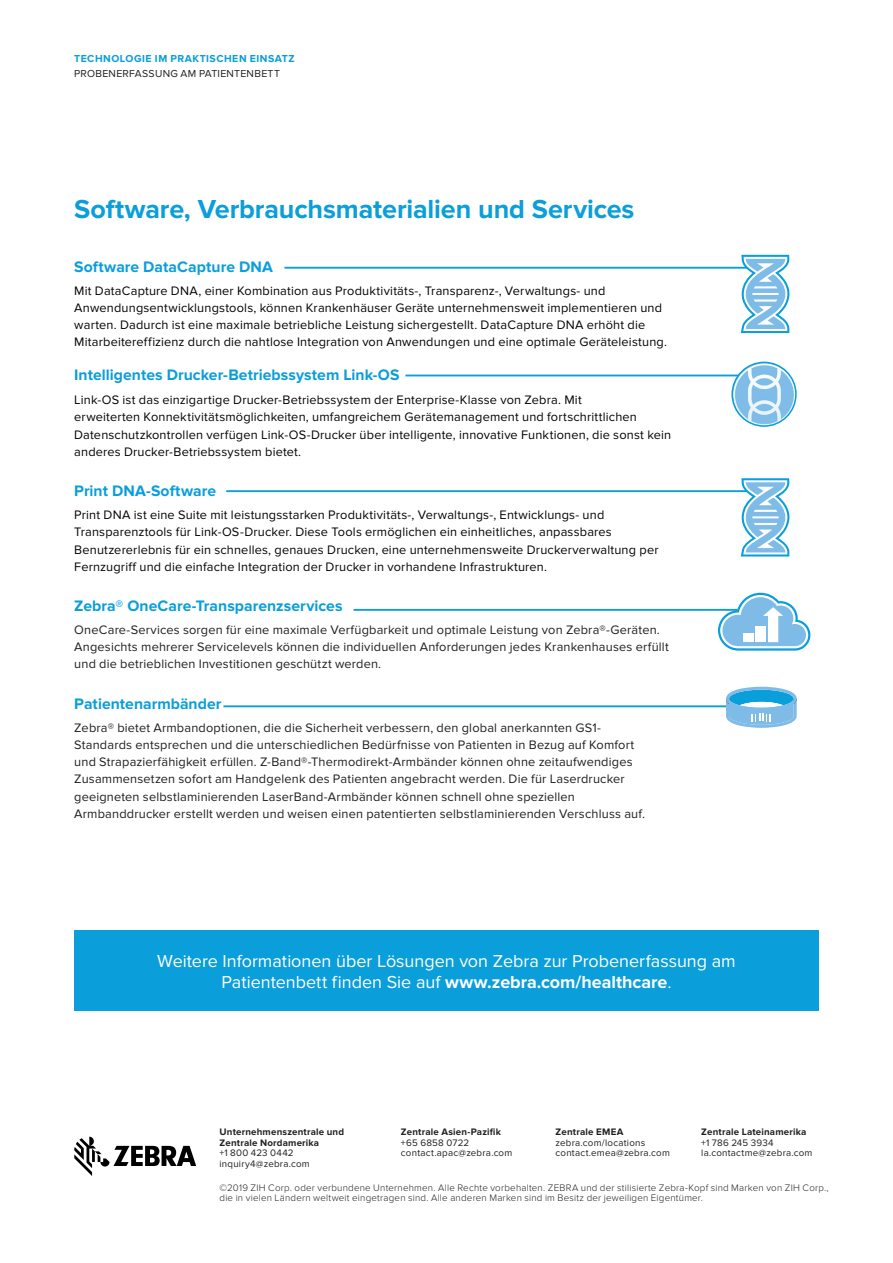
<style>
.page{position:relative;width:893px;height:1263px;background:#fff}
.page>*{position:absolute;margin:0;border:0;box-sizing:border-box;transform-origin:0 0}
.Heading{font:700 27px "Proxima Nova";letter-spacing:-.005em;color:#0a9edb}
.CTA-Call_To_Action{font:18px/21px "Proxima Nova";color:#fff;text-align:center}
.Heading-2{font:700 15.75px "Proxima Nova";letter-spacing:.005em;color:#0a9edb}
.Body_before_Bullets{font:700 15.75px "Proxima Nova";color:#0a9edb}
.Body{font:12.75px/17.2px "Proxima Nova";letter-spacing:.015em;color:#040503}
.Body-2{font:12.75px/17.2px "Proxima Nova";letter-spacing:.015em;color:#231f20}
.Collateral_Type{font:700 10.5px "Proxima Nova";letter-spacing:.045em;color:#0a9edb}
.t1{font:10.5px "Proxima Nova";letter-spacing:.025em;color:#231f20}
.Legal{font:300 9.75px/10.5px "Proxima Nova";letter-spacing:.02em;color:#231f20}
.Legal-2{font:9.75px "Proxima Nova";letter-spacing:.025em;color:#231f20}
.Legal-3{font:700 9.75px/10.5px "Proxima Nova";letter-spacing:.02em;color:#231f20}
.s1{font-weight:700}
</style>
<div class="page">
<hr style="left:405px;top:375px;width:342px;height:1px;background:#0a9edb">
<hr style="left:226px;top:490px;width:522px;height:2px;background:#0a9edb">
<svg style="left:74px;top:1137px;width:121px;height:39px"></svg>
<div style="left:74px;top:931px;width:745px;height:80px;background:#0a9edb"></div>
<hr style="left:223px;top:705px;width:512px;height:2px;background:#0a9edb">
<img style="left:732px;top:362px;width:64px;height:64px;border-radius:32px">
<div style="left:731px;top:362px;width:66px;height:65px;border:2px solid #0a9edb;border-radius:50%"></div>
<svg style="left:741px;top:478px;width:49px;height:78px"></svg>
<hr style="left:354px;top:609px;width:384px;height:2px;background:#0a9edb">
<svg style="left:718px;top:593px;width:92px;height:58px"></svg>
<div style="left:756px;top:626px;width:10px;height:16px;background:#fff"></div>
<svg style="left:726px;top:687px;width:71px;height:41px"></svg>
<hr style="left:284px;top:267px;width:464px;height:2px;background:#0a9edb">
<svg style="left:741px;top:255px;width:49px;height:78px"></svg>
<p class="Collateral_Type" style="left:74px;top:53px;width:222px">TECHNOLOGIE IM PRAKTISCHEN EINSATZ</p>
<p class="t1" style="left:74px;top:67px;width:207px">PROBENERFASSUNG AM PATIENTENBETT</p>
<p class="Heading" style="left:74px;top:193px;width:562px">Software, Verbrauchsmaterialien und Services</p>
<p class="Heading-2" style="left:74px;top:258px;width:200px">Software DataCapture DNA</p>
<p class="Body" style="left:74px;top:282px;width:594px">Mit DataCapture DNA, einer Kombination aus Produktivitäts-, Transparenz-, Verwaltungs- und Anwendungsentwicklungstools, können Krankenhäuser Geräte unternehmensweit implementieren und warten. Dadurch ist eine maximale betriebliche Leistung sichergestellt. DataCapture DNA erhöht die Mitarbeitereffizienz durch die nahtlose Integration von Anwendungen und eine optimale Geräteleistung.</p>
<p class="Body_before_Bullets" style="left:74px;top:366px;width:327px">Intelligentes Drucker-Betriebssystem Link-OS</p>
<p class="Body" style="left:74px;top:391px;width:598px">Link-OS ist das einzigartige Drucker-Betriebssystem der Enterprise-Klasse von Zebra. Mit<br>erweiterten Konnektivitätsmöglichkeiten, umfangreichem Gerätemanagement und fortschrittlichen Datenschutzkontrollen verfügen Link-OS-Drucker über intelligente, innovative Funktionen, die sonst kein anderes Drucker-Betriebssystem bietet.</p>
<p class="Heading-2" style="left:74px;top:482px;width:143px">Print DNA-Software</p>
<p class="Body" style="left:74px;top:506px;width:586px">Print DNA ist eine Suite mit leistungsstarken Produktivitäts-, Verwaltungs-, Entwicklungs- und Transparenztools für Link-OS-Drucker. Diese Tools ermöglichen ein einheitliches, anpassbares Benutzererlebnis für ein schnelles, genaues Drucken, eine unternehmensweite Druckerverwaltung per Fernzugriff und die einfache Integration der Drucker in vorhandene Infrastrukturen.</p>
<p class="Heading-2" style="left:74px;top:597px;width:270px">Zebra® OneCare-Transparenzservices</p>
<p class="Body-2" style="left:74px;top:621px;width:596px">OneCare-Services sorgen für eine maximale Verfügbarkeit und optimale Leistung von Zebra®-Geräten.<br>Angesichts mehrerer Servicelevels können die individuellen Anforderungen jedes Krankenhauses erfüllt und die betrieblichen Investitionen geschützt werden.</p>
<p class="Heading-2" style="left:74px;top:695px;width:149px">Patientenarmbänder</p>
<p class="Body-2" style="left:74px;top:719px;width:572px">Zebra® bietet Armbandoptionen, die die Sicherheit verbessern, den global anerkannten GS1- Standards entsprechen und die unterschiedlichen Bedürfnisse von Patienten in Bezug auf Komfort und Strapazierfähigkeit erfüllen. Z-Band®-Thermodirekt-Armbänder können ohne zeitaufwendiges Zusammensetzen sofort am Handgelenk des Patienten angebracht werden. Die für Laserdrucker geeigneten selbstlaminierenden LaserBand-Armbänder können schnell ohne speziellen Armbanddrucker erstellt werden und weisen einen patentierten selbstlaminierenden Verschluss auf.</p>
<p class="CTA-Call_To_Action" style="left:157px;top:951px;width:580px">Weitere Informationen über Lösungen von Zebra zur Probenerfassung am<br>Patientenbett finden Sie auf <span class="s1">www.zebra.com/healthcare</span>.</p>
<p class="Legal-3" style="left:220px;top:1127px;width:126px">Unternehmenszentrale und<br>Zentrale Nordamerika</p>
<p class="Legal-2" style="left:220px;top:1147px;width:75px">+1 800 423 0442</p>
<p class="Legal-2" style="left:220px;top:1158px;width:92px">inquiry4@zebra.com</p>
<p class="Legal-3" style="left:401px;top:1127px;width:101px">Zentrale Asien-Pazifik</p>
<p class="Legal-2" style="left:401px;top:1137px;width:70px">+65 6858 0722</p>
<p class="Legal-2" style="left:401px;top:1147px;width:113px">contact.apac@zebra.com</p>
<p class="Legal-3" style="left:556px;top:1127px;width:69px">Zentrale EMEA</p>
<p class="Legal-2" style="left:556px;top:1137px;width:91px">zebra.com/locations</p>
<p class="Legal-2" style="left:556px;top:1147px;width:116px">contact.emea@zebra.com</p>
<p class="Legal-3" style="left:701px;top:1127px;width:107px">Zentrale Lateinamerika</p>
<p class="Legal-2" style="left:701px;top:1137px;width:74px">+1 786 245 3934</p>
<p class="Legal-2" style="left:701px;top:1147px;width:113px">la.contactme@zebra.com</p>
<p class="Legal" style="left:220px;top:1182px;width:611px">©2019 ZIH Corp. oder verbundene Unternehmen. Alle Rechte vorbehalten. ZEBRA und der stilisierte Zebra-Kopf sind Marken von ZIH Corp., die in vielen Ländern weltweit eingetragen sind. Alle anderen Marken sind im Besitz der jeweiligen Eigentümer.</p>
</div>
